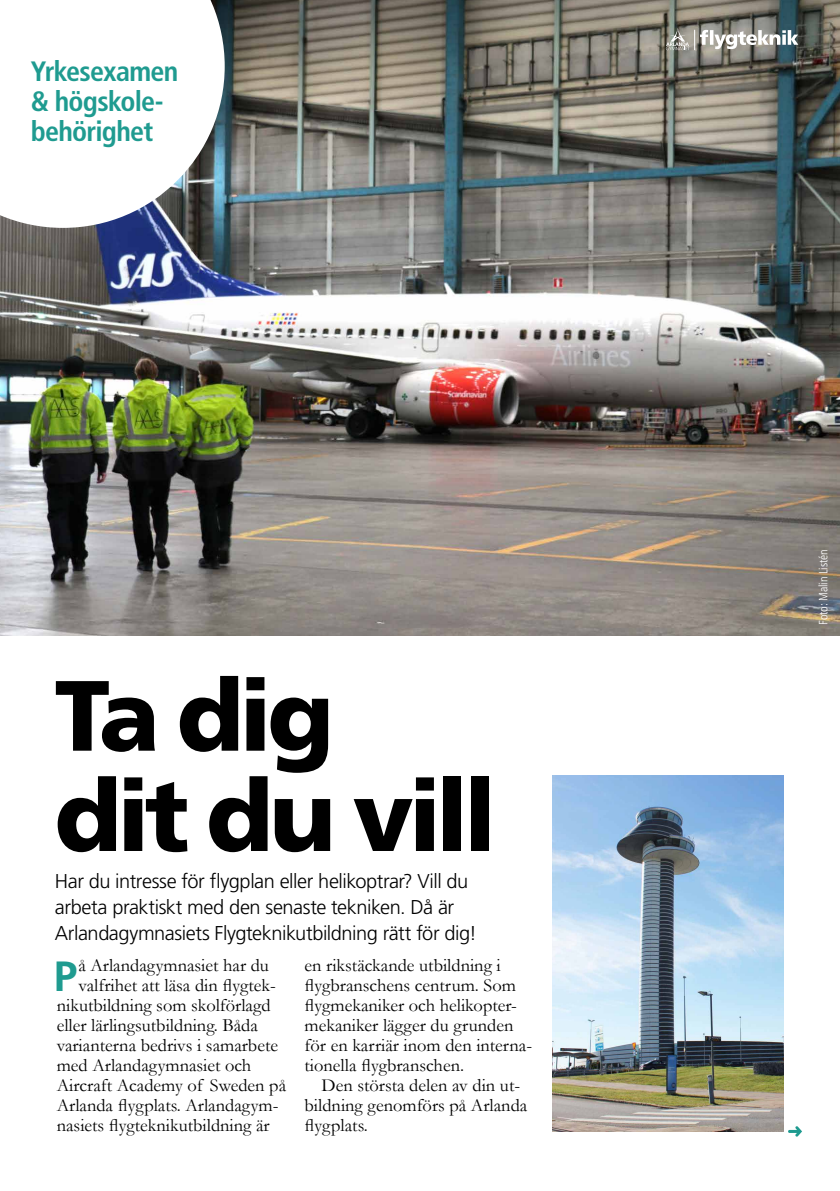
<style>
.page{position:relative;width:840px;height:1191px;background:#fff}
.page>*{position:absolute;margin:0;border:0;box-sizing:border-box;transform-origin:0 0}
.t1{font:900 99.6px/100.2px "Frutiger LT Std";letter-spacing:-.05em;color:#000}
.t2{font:700 42.2px "Frutiger LT Std";color:#1f9b90}
.t3{font:700 condensed 28px/30px "Frutiger LT Std";letter-spacing:-.025em;color:#1f9b90}
.t4{font:300 20px/26px "Frutiger LT Std";letter-spacing:-.025em;color:#000}
.t5{font:18.4px/20px "Garamond";color:#000}
.t6{font:300 condensed 12px "Frutiger LT Std";letter-spacing:-.01em;color:#fff}
</style>
<div class="page">
<img style="left:0;top:0;width:839px;height:636px">
<svg style="left:0;top:0;width:224px;height:228px"></svg>
<svg style="left:788px;top:1126px;width:13px;height:10px"></svg>
<svg style="left:665px;top:28px;width:132px;height:22px"></svg>
<img style="left:552px;top:775px;width:231px;height:356px">
<h3 class="t3" style="left:31px;top:56px;width:149px">Yrkesexamen &amp; högskole&shy;behörighet</h3>
<h1 class="t1" style="left:55px;top:665px;width:443px">Ta dig<br>dit du vill</h1>
<p class="t4" style="left:55px;top:868px;width:423px">Har du intresse för flygplan eller helikoptrar? Vill du arbeta praktiskt med den senaste tekniken. Då är<br>Arlandagymnasiets Flygteknikutbildning rätt för dig!</p>
<h2 class="t2" style="left:54px;top:951px;width:25px">P</h2>
<p class="t5" style="left:78px;top:954px;width:192px">å Arlandagymnasiet har du</p>
<p class="t5" style="left:78px;top:974px;width:199px">valfrihet att läsa din flygtek-</p>
<p class="t5" style="left:57px;top:994px;width:215px">nikutbildning som skolförlagd</p>
<p class="t5" style="left:57px;top:1014px;width:202px">eller lärlingsutbildning. Båda</p>
<p class="t5" style="left:57px;top:1034px;width:223px">varianterna bedrivs i samarbete</p>
<p class="t5" style="left:57px;top:1054px;width:196px">med Arlandagymnasiet och</p>
<p class="t5" style="left:57px;top:1074px;width:231px">Aircraft Academy of Sweden på</p>
<p class="t5" style="left:57px;top:1094px;width:223px">Arlanda flygplats. Arlandagym-</p>
<p class="t5" style="left:57px;top:1114px;width:214px">nasiets flygteknikutbildning är</p>
<p class="t5" style="left:304px;top:954px;width:229px">en rikstäckande utbildning i flygbranschens centrum. Som flygmekaniker och helikopter&shy;mekaniker lägger du grunden för en karriär inom den interna&shy;tionella flygbranschen.</p>
<p class="t5" style="left:304px;top:1074px;width:224px;text-indent:17px">Den största delen av din ut&shy;bildning genomförs på Arlanda flygplats.</p>
<p class="t6" style="left:816px;top:624px;width:77px;rotate:-90deg">Foto: Malin Listén</p>
</div>
